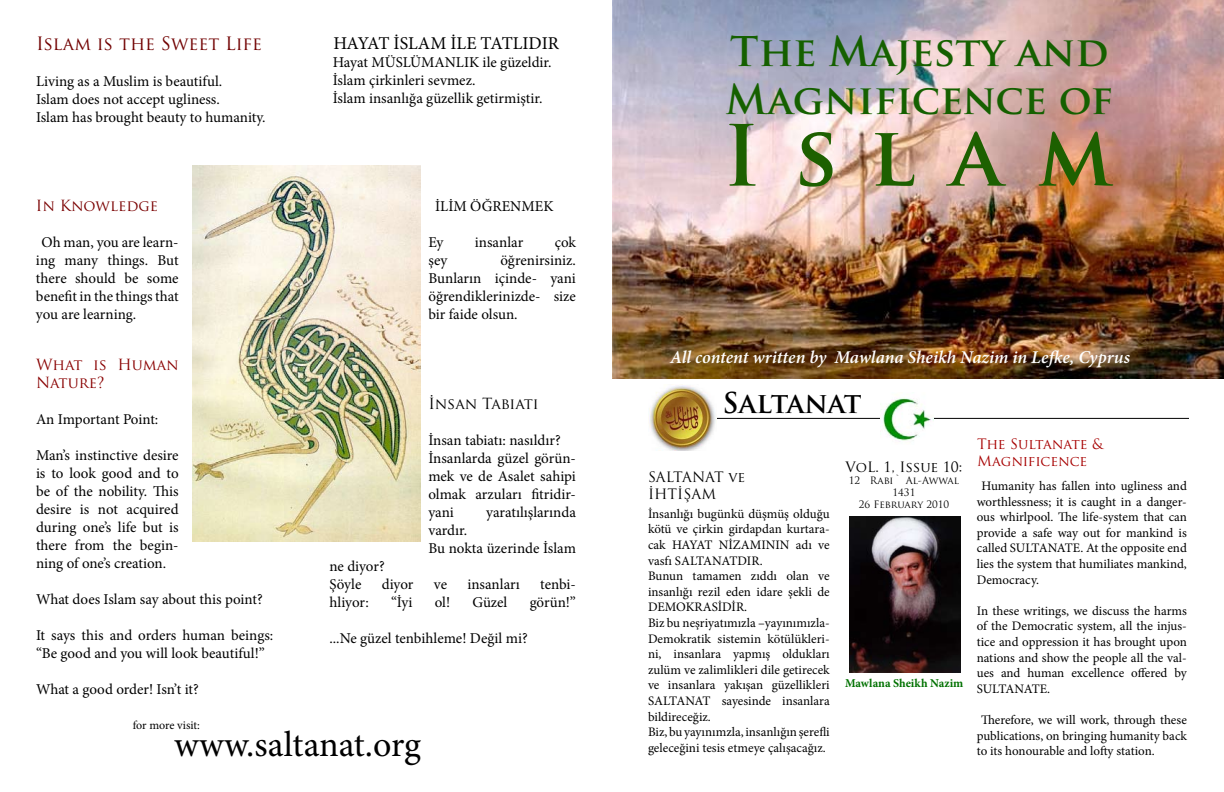
<style>
.page{position:relative;width:1224px;height:792px;background:#fff}
.page>*{position:absolute;margin:0;border:0;box-sizing:border-box;transform-origin:0 0}
.t1{font:700 82px "Trajan Pro";letter-spacing:.42em;color:#1d6000}
.t2{font:700 40px/48px "Trajan Pro";color:#156000}
.t3{font:36px "Minion Pro";letter-spacing:-.005em;color:#000}
.t4{font:700 28px "Trajan Pro";color:#000}
.t5{font:italic 600 18px "Minion Pro";letter-spacing:-.005em;color:#fff}
.t6{font:18px "Minion Pro";color:#000}
.t7{font:18px "Trajan Pro";color:#710000}
.t8{font:15px/18px "Minion Pro";color:#000}
.t9{font:15px/18px "Trajan Pro";color:#890000}
.t10{font:15px "Trajan Pro";color:#000}
.t11{font:15px "Trajan Pro";color:#7a0000}
.t12{font:14px/16.8px "Trajan Pro";color:#000}
.t13{font:14px/16.8px "Trajan Pro";color:#a70000}
.t14{font:13px/15.6px "Minion Pro";color:#000;text-align:justify}
.t15{font:700 12px "Minion Pro";color:#007100}
.t16{font:12px "Minion Pro";letter-spacing:-.01em;color:#000}
.t17{font:10px/12px "Trajan Pro";color:#000;text-align:center}
</style>
<div class="page">
<img style="left:612px;top:0;width:612px;height:378px">
<hr style="left:649px;top:418px;width:540px;height:1px;background:#000">
<img style="left:649px;top:385px;width:68px;height:65px">
<img style="left:849px;top:516px;width:112px;height:156px">
<img style="left:880px;top:398px;width:54px;height:44px">
<img style="left:192px;top:166px;width:229px;height:376px">
<h3 class="t7" style="left:36px;top:32px;width:228px">Islam is the Sweet Life</h3>
<p class="t8" style="left:36px;top:72px;width:231px">Living as a Muslim is beautiful.<br>Islam does not accept ugliness.<br>Islam has brought beauty to humanity.</p>
<p class="t11" style="left:36px;top:196px;width:124px">In Knowledge</p>
<p class="t8" style="left:36px;top:233px;width:144px;text-align:justify;text-indent:6px">Oh man, you are learn&shy;ing many things. But there should be some benefit in the things that you are learning.</p>
<p class="t9" style="left:36px;top:356px;width:144px">What is Human<br>Nature?</p>
<p class="t8" style="left:36px;top:410px;width:124px">An Important Point:</p>
<p class="t8" style="left:36px;top:446px;width:144px;text-align:justify">Man’s instinctive desire is to look good and to be of the nobility. This desire is not acquired during one’s life but is there from the begin&shy;ning of one’s creation.</p>
<p class="t8" style="left:36px;top:590px;width:228px">What does Islam say about this point?</p>
<p class="t8" style="left:36px;top:626px;width:239px">It says this and orders human beings: “Be good and you will look beautiful!”</p>
<p class="t8" style="left:36px;top:680px;width:164px">What a good order! Isn’t it?</p>
<h3 class="t6" style="left:334px;top:31px;width:227px">HAYAT İSLAM İLE TATLIDIR</h3>
<p class="t8" style="left:333px;top:53px;width:220px">Hayat MÜSLÜMANLIK ile güzeldir.<br>İslam çirkinleri sevmez.<br>İslam insanlığa güzellik getirmiştir.</p>
<p class="t8" style="left:435px;top:197px;width:120px">İLİM ÖĞRENMEK</p>
<p class="t8" style="left:428px;top:233px;width:17px">Ey</p>
<p class="t8" style="left:475px;top:233px;width:50px">insanlar</p>
<p class="t8" style="left:555px;top:233px;width:23px">çok</p>
<p class="t8" style="left:428px;top:251px;width:20px">şey</p>
<p class="t8" style="left:428px;top:251px;width:149px;text-align:justify;text-indent:72px">öğrenirsiniz.<br>Bunların içinde- yani öğrendiklerinizde- size bir faide olsun.</p>
<p class="t10" style="left:428px;top:394px;width:112px">İnsan Tabiatı</p>
<p class="t8" style="left:428px;top:431px;width:149px">İnsan tabiatı: nasıldır?<br>İnsanlarda güzel görün&shy;mek ve de Asalet sahipi olmak arzuları fitridir&shy;yani</p>
<p class="t8" style="left:486px;top:503px;width:91px">yaratılışlarında</p>
<p class="t8" style="left:428px;top:521px;width:149px">vardır.<br>Bu nokta üzerinde İslam</p>
<p class="t8" style="left:329px;top:557px;width:57px">ne diyor?<br>Şöyle</p>
<p class="t8" style="left:382px;top:575px;width:33px">diyor</p>
<p class="t8" style="left:434px;top:575px;width:15px">ve</p>
<p class="t8" style="left:467px;top:575px;width:54px">insanları</p>
<p class="t8" style="left:540px;top:575px;width:37px">tenbi-</p>
<p class="t8" style="left:329px;top:593px;width:41px">hliyor:</p>
<p class="t8" style="left:391px;top:593px;width:23px">“İyi</p>
<p class="t8" style="left:435px;top:593px;width:17px">ol!</p>
<p class="t8" style="left:473px;top:593px;width:36px">Güzel</p>
<p class="t8" style="left:530px;top:593px;width:48px">görün!”</p>
<p class="t8" style="left:329px;top:629px;width:200px">...Ne güzel tenbihleme! Değil mi?</p>
<p class="t16" style="left:133px;top:717px;width:69px">for more visit:</p>
<h3 class="t3" style="left:174px;top:720px;width:248px">www.saltanat.org</h3>
<h2 class="t2" style="left:726px;top:28px;width:389px">The Majesty and<br>Magnificence of</h2>
<h1 class="t1" style="left:723px;top:105px;width:392px">Islam</h1>
<h3 class="t5" style="left:670px;top:345px;width:462px">All content written by Mawlana Sheikh Nazim in Lefke, Cyprus</h3>
<h3 class="t4" style="left:723px;top:385px;width:140px">Saltanat</h3>
<p class="t12" style="left:648px;top:468px;width:99px">SALTANAT ve<br>İHTİŞAM</p>
<p class="t14" style="left:648px;top:506px;width:183px;text-align:left">İnsanlığı bugünkü düşmüş olduğu kötü ve çirkin girdapdan kurtara&shy;cak HAYAT NİZAMININ adı ve vasfı SALTANATDIR.<br>Bunun tamamen zıddı olan ve insanlığı rezil eden idare şekli de<br>DEMOKRASİDİR.<br>Biz bu neşriyatımızla –yayınımızla-<br>Demokratik sistemin kötülükleri&shy;ni, insanlara yapmış oldukları zulüm ve zalimlikleri dile getirecek ve insanlara yakışan güzellikleri<br>SALTANAT sayesinde insanlara bildireceğiz.<br>Biz, bu yayınımzla, insanlığın şerefli geleceğini tesis etmeye çalışacağız.</p>
<p class="t12" style="left:846px;top:458px;width:118px">VoL. 1, Issue 10:</p>
<p class="t17" style="left:849px;top:474px;width:112px">12 Rabi` Al-Awwal<br>1431<br>26 February 2010</p>
<p class="t15" style="left:845px;top:674px;width:120px">Mawlana Sheikh Nazim</p>
<p class="t13" style="left:977px;top:436px;width:128px">The Sultanate &amp;<br>Magnificence</p>
<p class="t14" style="left:977px;top:478px;width:212px;text-indent:5px">Humanity has fallen into ugliness and worthlessness; it is caught in a danger&shy;ous whirlpool. The life-system that can provide a safe way out for mankind is called SULTANATE. At the opposite end lies the system that humiliates mankind, Democracy.</p>
<p class="t14" style="left:977px;top:603px;width:212px">In these writings, we discuss the harms of the Democratic system, all the injus&shy;tice and oppression it has brought upon nations and show the people all the val&shy;ues and human excellence offered by SULTANATE.</p>
<p class="t14" style="left:977px;top:712px;width:212px;text-indent:4px">Therefore, we will work, through these publications, on bringing humanity back to its honourable and lofty station.</p>
</div>
